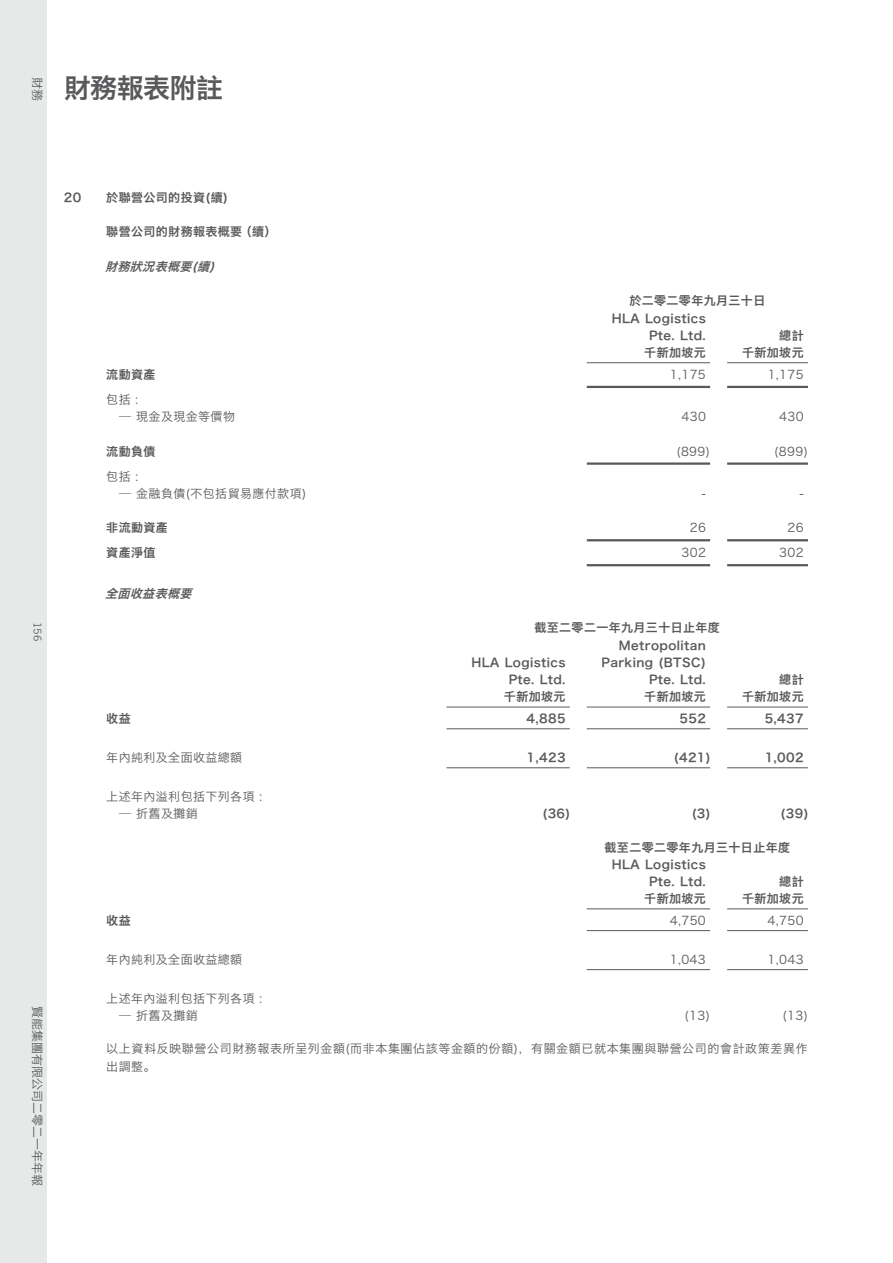
<style>
.page{position:relative;width:893px;height:1263px;background:#fff}
.page>*{position:absolute;margin:0;border:0;box-sizing:border-box;transform-origin:0 0}
.t1{font:27px "Hiragino Sans GB W6";letter-spacing:-.02em;color:#58595b}
.t2{font:12px/17.2px "Hiragino Sans GB W6";letter-spacing:.035em;color:#58595b;text-align:right}
.t3{font:12px/17.2px "Hiragino Sans GB W3";letter-spacing:.035em;color:#58595b}
.t4{font:italic 12px "Hiragino Sans GB W6";color:#58595b}
.t5{font:12px "Hiragino Sans GB W3";color:#58595b}
.t6{font:10.5px "Trade Gothic LT";color:#58595b}
</style>
<div class="page">
<hr style="left:587px;top:362px;width:123px;height:1px;background:#58595b">
<hr style="left:727px;top:362px;width:81px;height:1px;background:#58595b">
<hr style="left:587px;top:386px;width:123px;height:2px;background:#58595b">
<hr style="left:727px;top:386px;width:81px;height:2px;background:#58595b">
<hr style="left:587px;top:462px;width:123px;height:3px;background:#58595b">
<hr style="left:727px;top:462px;width:81px;height:3px;background:#58595b">
<hr style="left:587px;top:539px;width:123px;height:2px;background:#58595b">
<hr style="left:727px;top:539px;width:81px;height:2px;background:#58595b">
<hr style="left:587px;top:564px;width:123px;height:2px;background:#58595b">
<hr style="left:727px;top:564px;width:81px;height:2px;background:#58595b">
<hr style="left:446px;top:707px;width:124px;height:1px;background:#58595b">
<hr style="left:587px;top:707px;width:123px;height:1px;background:#58595b">
<hr style="left:727px;top:707px;width:81px;height:1px;background:#58595b">
<hr style="left:446px;top:728px;width:124px;height:1px;background:#58595b">
<hr style="left:587px;top:728px;width:123px;height:1px;background:#58595b">
<hr style="left:727px;top:728px;width:81px;height:1px;background:#58595b">
<hr style="left:446px;top:767px;width:124px;height:1px;background:#58595b">
<hr style="left:587px;top:767px;width:123px;height:1px;background:#58595b">
<hr style="left:727px;top:767px;width:81px;height:1px;background:#58595b">
<hr style="left:587px;top:908px;width:123px;height:1px;background:#58595b">
<hr style="left:727px;top:908px;width:81px;height:1px;background:#58595b">
<hr style="left:587px;top:930px;width:123px;height:1px;background:#58595b">
<hr style="left:727px;top:930px;width:81px;height:1px;background:#58595b">
<hr style="left:587px;top:969px;width:123px;height:1px;background:#58595b">
<hr style="left:727px;top:969px;width:81px;height:1px;background:#58595b">
<div style="left:0;top:0;width:47px;height:1263px;background:#e7e8e8"></div>
<p class="t3" style="left:46px;top:77px;width:25px;rotate:90deg">財務</p>
<h1 class="t1" style="left:64px;top:70px;width:161px">財務報表附註</h1>
<p class="t6" style="left:44px;top:622px;width:21px;rotate:90deg">156</p>
<p class="t5" style="left:45px;top:1006px;width:181px;rotate:90deg">賢能集團有限公司二零二一年年報</p>
<p class="t2" style="left:64px;top:188px;width:19px">20</p>
<p class="t2" style="left:106px;top:188px;width:123px">於聯營公司的投資(續)</p>
<p class="t2" style="left:106px;top:223px;width:172px">聯營公司的財務報表概要（續）</p>
<p class="t4" style="left:105px;top:259px;width:115px">財務狀況表概要(續)</p>
<p class="t2" style="left:629px;top:292px;width:137px">於二零二零年九月三十日</p>
<p class="t2" style="left:612px;top:309px;width:95px">HLA Logistics</p>
<p class="t2" style="left:649px;top:326px;width:58px">Pte. Ltd.</p>
<p class="t2" style="left:779px;top:326px;width:26px">總計</p>
<p class="t2" style="left:644px;top:344px;width:63px">千新加坡元</p>
<p class="t2" style="left:742px;top:344px;width:63px">千新加坡元</p>
<p class="t2" style="left:106px;top:365px;width:51px">流動資產</p>
<p class="t3" style="left:670px;top:366px;width:37px">1,175</p>
<p class="t3" style="left:768px;top:366px;width:37px">1,175</p>
<p class="t3" style="left:106px;top:390px;width:41px">包括：</p>
<p class="t3" style="left:119px;top:408px;width:117px">— 現金及現金等價物</p>
<p class="t3" style="left:681px;top:408px;width:26px">430</p>
<p class="t3" style="left:779px;top:408px;width:26px">430</p>
<p class="t2" style="left:106px;top:442px;width:51px">流動負債</p>
<p class="t3" style="left:676px;top:442px;width:35px">(899)</p>
<p class="t3" style="left:774px;top:442px;width:35px">(899)</p>
<p class="t3" style="left:106px;top:467px;width:41px">包括：</p>
<p class="t3" style="left:119px;top:484px;width:189px">— 金融負債(不包括貿易應付款項)</p>
<p class="t3" style="left:702px;top:484px;width:6px">-</p>
<p class="t3" style="left:799px;top:484px;width:6px">-</p>
<p class="t2" style="left:106px;top:519px;width:63px">非流動資產</p>
<p class="t3" style="left:690px;top:519px;width:18px">26</p>
<p class="t3" style="left:787px;top:519px;width:18px">26</p>
<p class="t2" style="left:106px;top:544px;width:51px">資產淨值</p>
<p class="t3" style="left:681px;top:544px;width:26px">302</p>
<p class="t3" style="left:779px;top:544px;width:26px">302</p>
<p class="t4" style="left:105px;top:585px;width:92px">全面收益表概要</p>
<p class="t2" style="left:534px;top:619px;width:187px">截至二零二一年九月三十日止年度</p>
<p class="t2" style="left:472px;top:653px;width:96px">HLA Logistics<br>Pte. Ltd.</p>
<p class="t2" style="left:601px;top:636px;width:106px">Metropolitan<br>Parking (BTSC)<br>Pte. Ltd.</p>
<p class="t2" style="left:779px;top:671px;width:26px">總計</p>
<p class="t2" style="left:504px;top:688px;width:63px">千新加坡元</p>
<p class="t2" style="left:644px;top:688px;width:63px">千新加坡元</p>
<p class="t2" style="left:742px;top:688px;width:63px">千新加坡元</p>
<p class="t2" style="left:106px;top:710px;width:26px">收益</p>
<p class="t2" style="left:527px;top:710px;width:40px">4,885</p>
<p class="t2" style="left:679px;top:710px;width:28px">552</p>
<p class="t2" style="left:765px;top:710px;width:40px">5,437</p>
<p class="t3" style="left:106px;top:749px;width:137px">年內純利及全面收益總額</p>
<p class="t2" style="left:527px;top:749px;width:40px">1,423</p>
<p class="t2" style="left:674px;top:749px;width:38px">(421)</p>
<p class="t2" style="left:765px;top:749px;width:40px">1,002</p>
<p class="t3" style="left:106px;top:788px;width:165px">上述年內溢利包括下列各項：</p>
<p class="t3" style="left:119px;top:805px;width:80px">— 折舊及攤銷</p>
<p class="t2" style="left:542px;top:805px;width:30px">(36)</p>
<p class="t2" style="left:692px;top:805px;width:21px">(3)</p>
<p class="t2" style="left:780px;top:805px;width:30px">(39)</p>
<p class="t2" style="left:605px;top:838px;width:187px">截至二零二零年九月三十日止年度</p>
<p class="t2" style="left:612px;top:855px;width:95px">HLA Logistics</p>
<p class="t2" style="left:649px;top:872px;width:58px">Pte. Ltd.</p>
<p class="t2" style="left:779px;top:872px;width:26px">總計</p>
<p class="t2" style="left:644px;top:890px;width:63px">千新加坡元</p>
<p class="t2" style="left:742px;top:890px;width:63px">千新加坡元</p>
<p class="t2" style="left:106px;top:911px;width:26px">收益</p>
<p class="t3" style="left:670px;top:912px;width:38px">4,750</p>
<p class="t3" style="left:768px;top:912px;width:38px">4,750</p>
<p class="t3" style="left:106px;top:951px;width:137px">年內純利及全面收益總額</p>
<p class="t3" style="left:670px;top:951px;width:38px">1,043</p>
<p class="t3" style="left:768px;top:951px;width:38px">1,043</p>
<p class="t3" style="left:106px;top:990px;width:165px">上述年內溢利包括下列各項：</p>
<p class="t3" style="left:119px;top:1007px;width:80px">— 折舊及攤銷</p>
<p class="t3" style="left:685px;top:1007px;width:27px">(13)</p>
<p class="t3" style="left:782px;top:1007px;width:27px">(13)</p>
<p class="t3" style="left:106px;top:1040px;width:703px">以上資料反映聯營公司財務報表所呈列金額(而非本集團佔該等金額的份額)，有關金額已就本集團與聯營公司的會計政策差異作出調整。</p>
</div>
